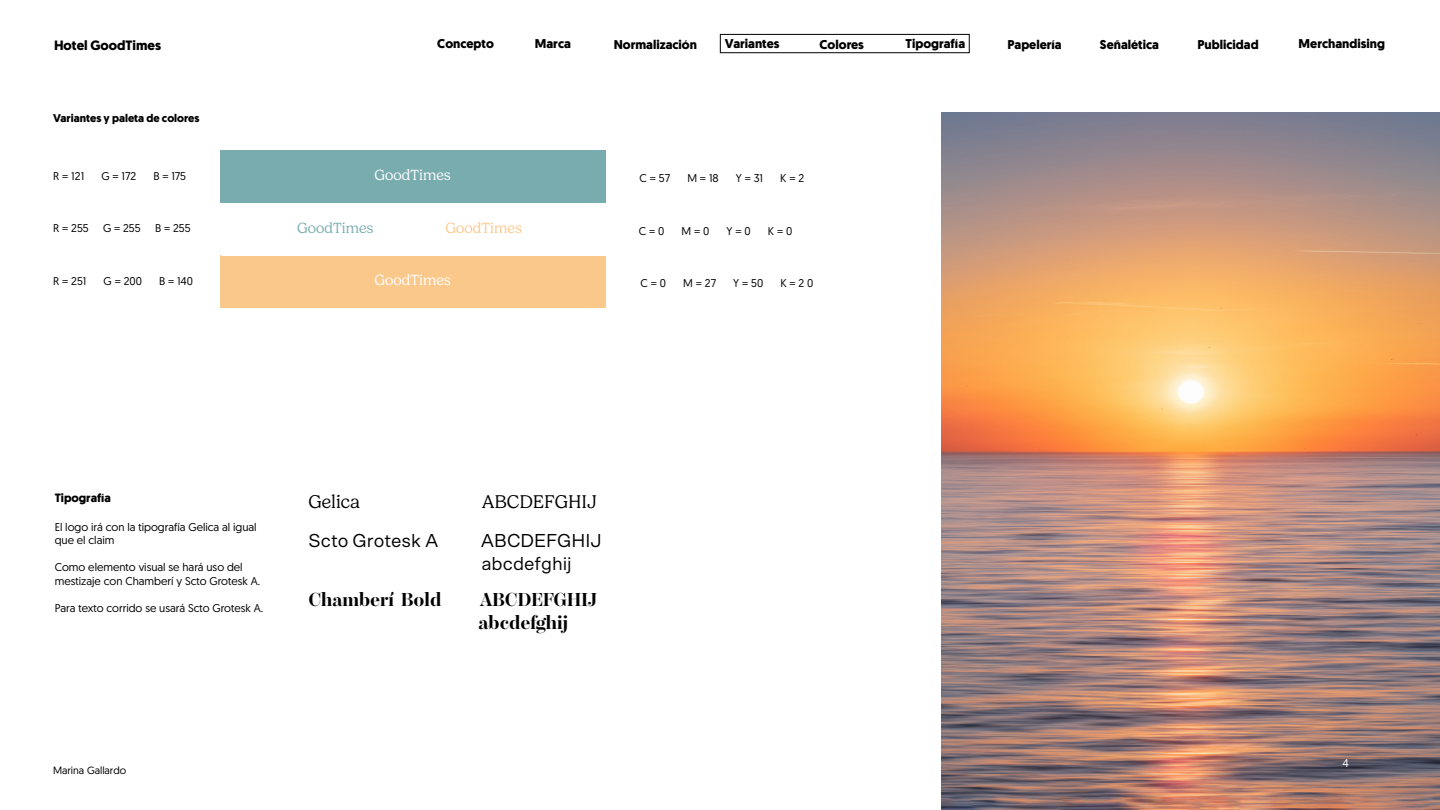
<style>
.page{position:relative;width:1440px;height:810px;background:#fff}
.page>*{position:absolute;margin:0;border:0;box-sizing:border-box;transform-origin:0 0}
.t1{font:18.75px "Scto Grotesk A";color:#000}
.t2{font:700 18.75px "Chamberi Display";color:#000}
.t3{font:300 18.75px "Gelica";color:#000}
.t4{font:300 15px "Gelica";color:#fff}
.t5{font:300 15px "Gelica";color:#79acaf}
.t6{font:300 15px "Gelica";color:#fbc88c}
.t7{font:700 13.5px "Geomanist";color:#000}
.t8{font:700 12.75px "Geomanist";color:#000}
.t9{font:700 12px "Geomanist";color:#000}
.t10{font:11.25px/13.5px "Geomanist";color:#000}
.t11{font:700 11.25px "Geomanist";color:#000}
.t12{font:11.25px "Geomanist";color:#fff}
.t13{font:10.5px "Geomanist";color:#000}
</style>
<div class="page">
<div style="left:220px;top:150px;width:386px;height:53px;background:#79acaf"></div>
<div style="left:220px;top:255px;width:386px;height:53px;background:#fbc88c"></div>
<img style="left:942px;top:112px;width:498px;height:698px">
<div style="left:720px;top:34px;width:250px;height:19px;border:1px solid #000"></div>
<p class="t7" style="left:54px;top:36px;width:109px">Hotel GoodTimes</p>
<p class="t8" style="left:437px;top:35px;width:58px">Concepto</p>
<p class="t8" style="left:535px;top:35px;width:38px">Marca</p>
<p class="t8" style="left:614px;top:36px;width:85px">Normalización</p>
<p class="t8" style="left:725px;top:35px;width:56px">Variantes</p>
<p class="t8" style="left:820px;top:36px;width:46px">Colores</p>
<p class="t8" style="left:906px;top:35px;width:61px">Tipografía</p>
<p class="t8" style="left:1007px;top:36px;width:56px">Papelería</p>
<p class="t8" style="left:1100px;top:36px;width:61px">Señalética</p>
<p class="t8" style="left:1198px;top:36px;width:63px">Publicidad</p>
<p class="t8" style="left:1299px;top:35px;width:88px">Merchandising</p>
<p class="t11" style="left:53px;top:111px;width:148px">Variantes y paleta de colores</p>
<p class="t10" style="left:53px;top:169px;width:33px">R = 121</p>
<p class="t10" style="left:101px;top:169px;width:36px">G = 172</p>
<p class="t10" style="left:153px;top:169px;width:34px">B = 175</p>
<p class="t10" style="left:53px;top:221px;width:37px">R = 255</p>
<p class="t10" style="left:103px;top:221px;width:39px">G = 255</p>
<p class="t10" style="left:155px;top:221px;width:37px">B = 255</p>
<p class="t4" style="left:374px;top:167px;width:78px">GoodTimes</p>
<p class="t5" style="left:297px;top:219px;width:78px">GoodTimes</p>
<p class="t6" style="left:446px;top:219px;width:78px">GoodTimes</p>
<p class="t10" style="left:640px;top:171px;width:32px">C = 57</p>
<p class="t10" style="left:687px;top:171px;width:33px">M = 18</p>
<p class="t10" style="left:736px;top:171px;width:29px">Y = 31</p>
<p class="t10" style="left:780px;top:171px;width:25px">K = 2</p>
<p class="t10" style="left:639px;top:224px;width:27px">C = 0</p>
<p class="t10" style="left:682px;top:224px;width:29px">M = 0</p>
<p class="t10" style="left:727px;top:224px;width:26px">Y = 0</p>
<p class="t10" style="left:768px;top:224px;width:26px">K = 0</p>
<p class="t4" style="left:374px;top:272px;width:78px">GoodTimes</p>
<p class="t10" style="left:53px;top:274px;width:35px">R = 251</p>
<p class="t10" style="left:104px;top:274px;width:40px">G = 200</p>
<p class="t10" style="left:159px;top:274px;width:36px">B = 140</p>
<p class="t10" style="left:641px;top:276px;width:27px">C = 0</p>
<p class="t10" style="left:683px;top:276px;width:34px">M = 27</p>
<p class="t10" style="left:733px;top:276px;width:32px">Y = 50</p>
<p class="t10" style="left:780px;top:276px;width:35px">K = 2 0</p>
<p class="t9" style="left:55px;top:490px;width:58px">Tipografía</p>
<p class="t10" style="left:55px;top:520px;width:204px">El logo irá con la tipografía Gelica al igual que el claim</p>
<p class="t10" style="left:55px;top:560px;width:207px">Como elemento visual se hará uso del mestizaje con Chamberí y Scto Grotesk A.</p>
<p class="t10" style="left:55px;top:601px;width:210px">Para texto corrido se usará Scto Grotesk A.</p>
<p class="t3" style="left:308px;top:491px;width:53px">Gelica</p>
<p class="t3" style="left:482px;top:491px;width:116px">ABCDEFGHIJ</p>
<p class="t1" style="left:308px;top:530px;width:132px">Scto Grotesk A</p>
<p class="t1" style="left:481px;top:530px;width:122px">ABCDEFGHIJ</p>
<p class="t1" style="left:481px;top:552px;width:92px">abcdefghij</p>
<p class="t2" style="left:308px;top:586px;width:134px">Chamberí Bold</p>
<p class="t2" style="left:480px;top:586px;width:118px">ABCDEFGHIJ</p>
<p class="t2" style="left:479px;top:608px;width:91px">abcdefghij</p>
<p class="t13" style="left:53px;top:763px;width:75px">Marina Gallardo</p>
<p class="t12" style="left:1343px;top:756px;width:8px">4</p>
</div>
